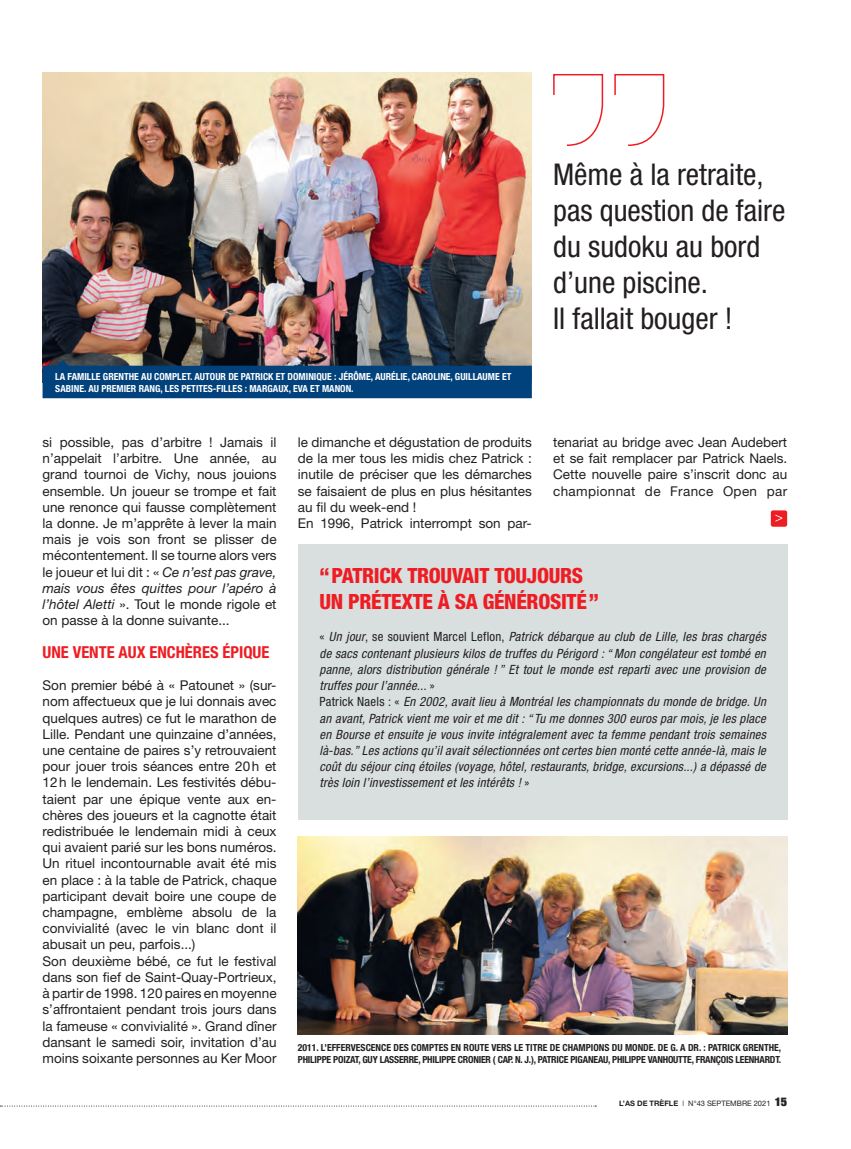
<style>
.page{position:relative;width:851px;height:1149px;background:#fff}
.page>*{position:absolute;margin:0;border:0;box-sizing:border-box;transform-origin:0 0}
.t1{font:condensed 30px/36px "Helvetica Neue";color:#231f20}
.t2{font:800 condensed 21px/25.2px "Helvetica Neue";letter-spacing:-.015em;color:#ee1d23}
.t3{font:700 condensed 16.5px "Helvetica Neue";color:#ee1d23}
.t4{font:13.5px/16.2px "Helvetica Neue";color:#231f20}
.t5{font:italic condensed 12.75px/16.2px "Helvetica Neue";letter-spacing:.02em;color:#231f20}
.t6{font:700 condensed 9.75px/11.7px "Helvetica Neue";letter-spacing:-.02em;color:#231f20}
.t7{font:700 condensed 9.75px/11.7px "Helvetica Neue";color:#fff}
.t8{font:7.5px "Helvetica Neue";color:#231f20}
.s1{font-style:italic}
.s2{font-style:normal}
.s3{font-weight:700}
.s4{font-weight:300}
.s5{font-weight:900;font-stretch:expanded;font-size:12px}
</style>
<div class="page">
<svg style="left:0;top:1105px;width:596px;height:1px"></svg>
<div style="left:298px;top:544px;width:489px;height:275px;background:#d9dfdf"></div>
<img style="left:43px;top:72px;width:488px;height:288px">
<div style="left:770px;top:510px;width:17px;height:16px;background:#ee1d23;border-radius:2px"></div>
<svg style="left:775px;top:514px;width:7px;height:7px"></svg>
<svg style="left:43px;top:360px;width:488px;height:38px;background:#0c4375"></svg>
<img style="left:298px;top:836px;width:489px;height:198px">
<svg style="left:553px;top:74px;width:50px;height:72px"></svg>
<svg style="left:614px;top:74px;width:51px;height:72px"></svg>
<p class="t7" style="left:55px;top:370px;width:457px">LA FAMILLE GRENTHE AU COMPLET. AUTOUR DE PATRICK ET DOMINIQUE : JÉRÔME, AURÉLIE, CAROLINE, GUILLAUME ET<br>SABINE. AU PREMIER RANG, LES PETITES-FILLES : MARGAUX, EVA ET MANON.</p>
<h1 class="t1" style="left:553px;top:156px;width:234px">Même à la retraite, pas question de faire du sudoku au bord d’une piscine.<br>Il fallait bouger !</h1>
<p class="t4" style="left:43px;top:433px;width:235px;text-align:justify">si possible, pas d’arbitre ! Jamais il n’appelait l’arbitre. Une année, au grand tournoi de Vichy, nous jouions ensemble. Un joueur se trompe et fait une renonce qui fausse complètement la donne. Je m’apprête à lever la main mais je vois son front se plisser de mécontentement. Il se tourne alors vers le joueur et lui dit : « <span class="s1">Ce n’est pas grave, mais vous êtes quittes pour l’apéro à l’hôtel Aletti</span> ». Tout le monde rigole et on passe à la donne suivante...</p>
<p class="t3" style="left:43px;top:641px;width:228px">UNE VENTE AUX ENCHÈRES ÉPIQUE</p>
<p class="t4" style="left:43px;top:676px;width:235px">Son premier bébé à « Patounet » (sur&shy;nom affectueux que je lui donnais avec quelques autres) ce fut le marathon de Lille. Pendant une quinzaine d’années, une centaine de paires s’y retrouvaient pour jouer trois séances entre 20h et 12h le lendemain. Les festivités débu&shy;taient par une épique vente aux en&shy;chères des joueurs et la cagnotte était redistribuée le lendemain midi à ceux qui avaient parié sur les bons numéros.<br>Un rituel incontournable avait été mis en place : à la table de Patrick, chaque participant devait boire une coupe de champagne, emblème absolu de la convivialité (avec le vin blanc dont il abusait un peu, parfois...)<br>Son deuxième bébé, ce fut le festival dans son fief de Saint-Quay-Portrieux, à partir de 1998. 120 paires en moyenne s’affrontaient pendant trois jours dans la fameuse « convivialité ». Grand dîner dansant le samedi soir, invitation d’au moins soixante personnes au Ker Moor</p>
<p class="t4" style="left:298px;top:433px;width:235px">le dimanche et dégustation de produits de la mer tous les midis chez Patrick : inutile de préciser que les démarches se faisaient de plus en plus hésitantes au fil du week-end !<br>En 1996, Patrick interrompt son par-</p>
<p class="t4" style="left:553px;top:433px;width:235px;text-align:justify">tenariat au bridge avec Jean Audebert et se fait remplacer par Patrick Naels.<br>Cette nouvelle paire s’inscrit donc au championnat de France Open par</p>
<h2 class="t2" style="left:319px;top:563px;width:281px">“PATRICK TROUVAIT TOUJOURS<br>UN PRÉTEXTE À SA GÉNÉROSITÉ”</h2>
<p class="t5" style="left:319px;top:628px;width:448px"><span class="s2">«</span> Un jour<span class="s2">, se souvient Marcel Leflon,</span> Patrick débarque au club de Lille, les bras chargés de sacs contenant plusieurs kilos de truffes du Périgord : “ Mon congélateur est tombé en panne, alors distribution générale ! ” Et tout le monde est reparti avec une provision de truffes pour l’année... <span class="s2">»<br>Patrick Naels : «</span> En 2002, avait lieu à Montréal les championnats du monde de bridge. Un an avant, Patrick vient me voir et me dit : “Tu me donnes 300 euros par mois, je les place en Bourse et ensuite je vous invite intégralement avec ta femme pendant trois semaines là-bas.” Les actions qu’il avait sélectionnées ont certes bien monté cette année-là, mais le coût du séjour cinq étoiles (voyage, hôtel, restaurants, bridge, excursions...) a dépassé de très loin l’investissement et les intérêts ! <span class="s2">»</span></p>
<p class="t6" style="left:298px;top:1041px;width:485px">2011. L’EFFERVESCENCE DES COMPTES EN ROUTE VERS LE TITRE DE CHAMPIONS DU MONDE. DE G. A DR. : PATRICK GRENTHE,<br>PHILIPPE POIZAT, GUY LASSERRE, PHILIPPE CRONIER ( CAP. N. J.), PATRICE PIGANEAU, PHILIPPE VANHOUTTE, FRANÇOIS LEENHARDT.</p>
<p class="t8" style="left:619px;top:1098px;width:170px"><span class="s3">L’AS DE TRÈFLE</span> <span class="s4">I</span> N°43 SEPTEMBRE 2021 <span class="s5">15</span></p>
</div>
